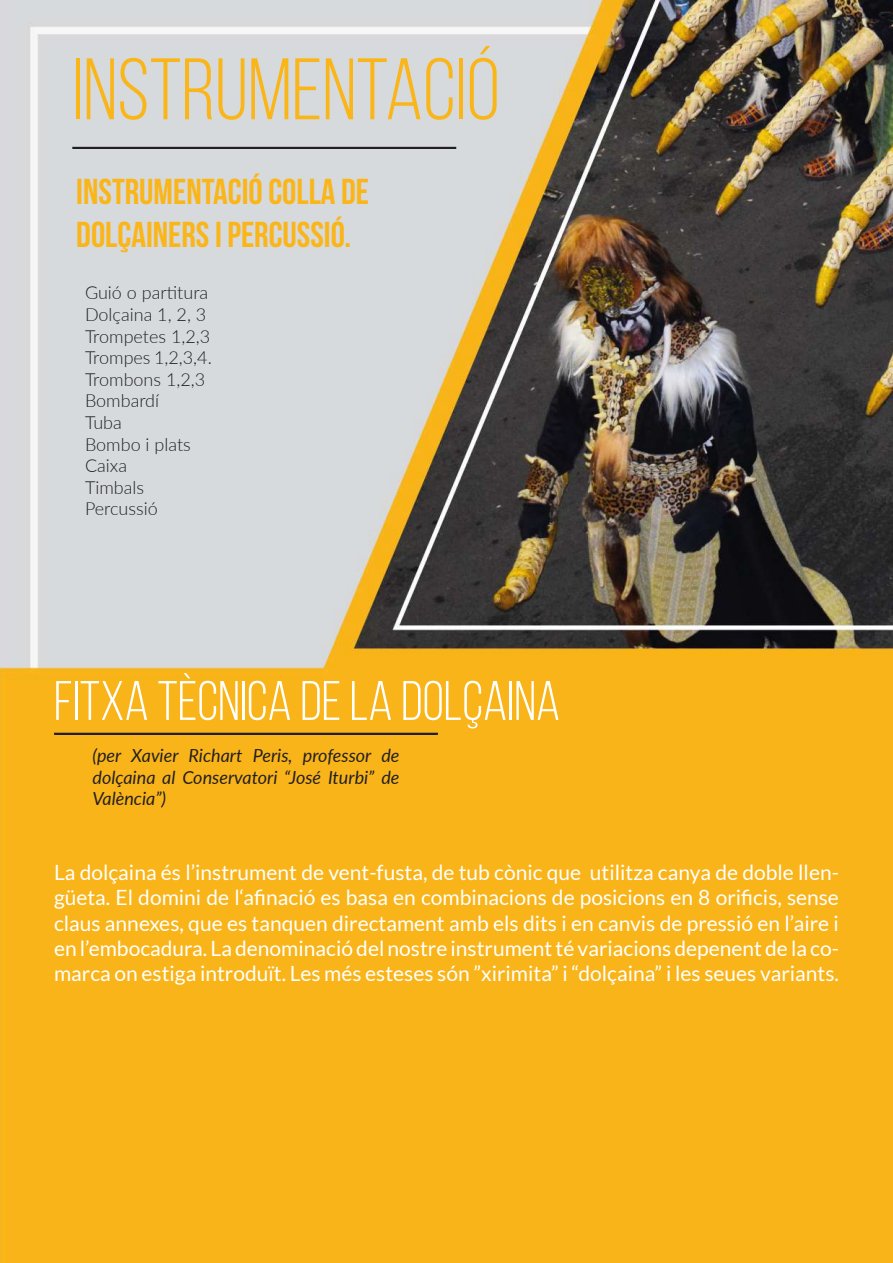
<style>
.page{position:relative;width:893px;height:1263px;background:#fff}
.page>*{position:absolute;margin:0;border:0;box-sizing:border-box;transform-origin:0 0}
.t1{font:87px "Bebas Neue";color:#fab519}
.t2{font:55.5px "Bebas Neue";color:#fff}
.t3{font:36px/43.2px "Bebas Neue";color:#fab519}
.t4{font:21px/25.2px "Lato";color:#fff;text-align:justify}
.t5{font:300 18px/21.6px "Lato";color:#231f20}
.t6{font:italic 18px/21.6px "Lato";color:#231f20;text-align:justify}
</style>
<div class="page">
<img style="left:0;top:0;width:893px;height:1263px">
<div style="left:72px;top:147px;width:384px;height:2px;border:2px solid #231f20"></div>
<div style="left:54px;top:733px;width:384px;height:2px;border:2px solid #231f20"></div>
<h1 class="t1" style="left:72px;top:43px;width:429px">INSTRUMENTACIÓ</h1>
<h3 class="t3" style="left:76px;top:169px;width:294px">INSTRUMENTACIÓ COLLA DE<br>DOLÇAINERS I PERCUSSIÓ.</h3>
<p class="t5" style="left:85px;top:281px;width:128px">Guió o partitura<br>Dolçaina 1, 2, 3<br>Trompetes 1,2,3<br>Trompes 1,2,3,4.<br>Trombons 1,2,3<br>Bombardí<br>Tuba<br>Bombo i plats<br>Caixa<br>Timbals<br>Percussió</p>
<h2 class="t2" style="left:54px;top:671px;width:508px">FITXA TÈCNICA DE LA DOLÇAINA</h2>
<p class="t6" style="left:92px;top:744px;width:308px">(per Xavier Richart Peris, professor de dolçaina al Conservatori “José Iturbi” de València”)</p>
<p class="t4" style="left:54px;top:860px;width:786px">La dolçaina és l’instrument de vent-fusta, de tub cònic que utilitza canya de doble llen&shy;güeta. El domini de l‘afinació es basa en combinacions de posicions en 8 orificis, sense claus annexes, que es tanquen directament amb els dits i en canvis de pressió en l’aire i en l’embocadura. La denominació del nostre instrument té variacions depenent de la co&shy;marca on estiga introduït. Les més esteses són ”xirimita” i “dolçaina” i les seues variants.</p>
</div>
